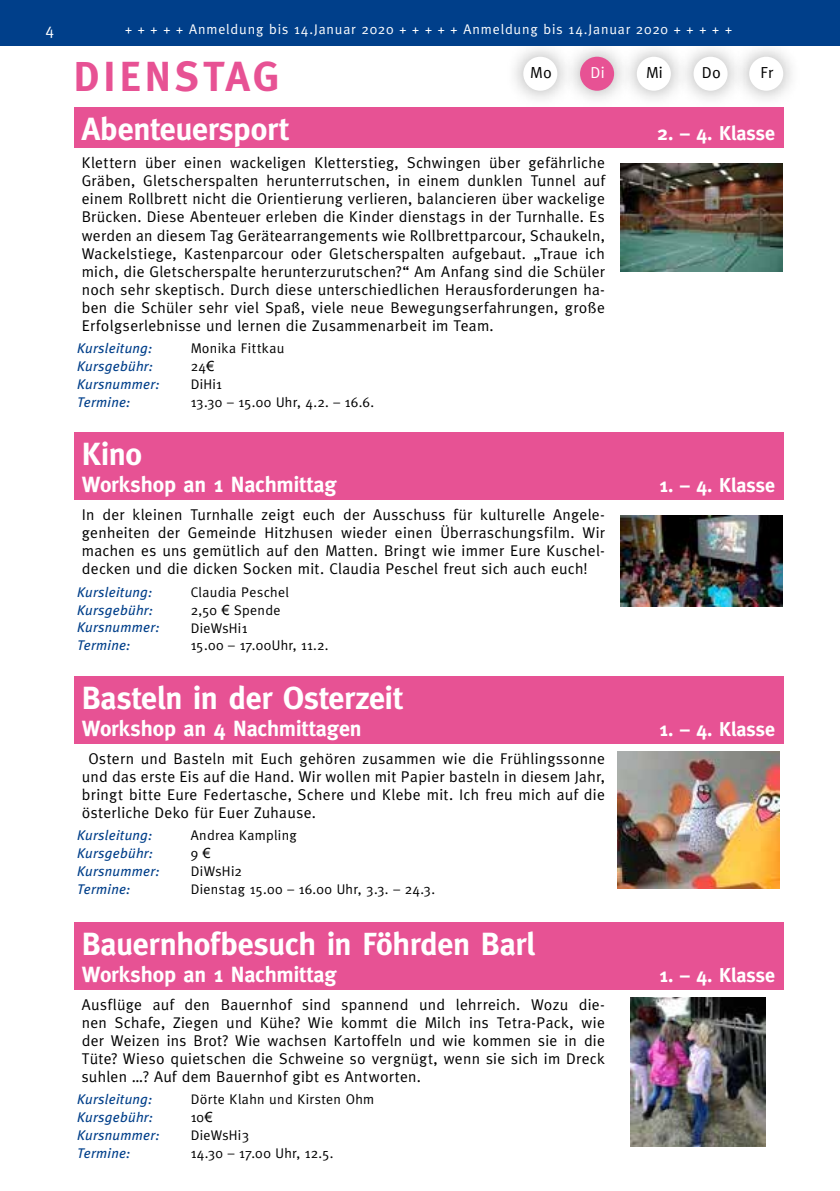
<style>
.page{position:relative;width:840px;height:1191px;background:#fff}
.page>*{position:absolute;margin:0;border:0;box-sizing:border-box;transform-origin:0 0}
.t1{font:700 42px "Meta";letter-spacing:.1em;color:#e75294}
.t2{font:700 32px "Meta";letter-spacing:-.01em;color:#fff}
.t3{font:700 22px "Meta";letter-spacing:-.005em;color:#fff}
.t4{font:700 20px "Meta";color:#fff}
.t5{font:16px "Meta";letter-spacing:.025em;color:#000}
.t6{font:16px "Meta";color:#fff}
.t7{font:15.6px/18px "Meta";letter-spacing:.02em;color:#000;text-align:justify}
.t8{font:14px "Meta";letter-spacing:.02em;color:#000}
.t9{font:italic 14px "Meta Plus";letter-spacing:.02em;color:#003f8a}
.t10{font:14px "Meta";letter-spacing:.06em;color:#fff}
.s1{font-family:"Arial"}
</style>
<div class="page">
<div style="left:730px;top:38px;width:70px;height:71px;background:#000;opacity:.35"></div>
<div style="left:748px;top:57px;width:34px;height:34px;background:#fff;border-radius:50%"></div>
<div style="left:505px;top:38px;width:70px;height:71px;background:#000;opacity:.35"></div>
<div style="left:523px;top:57px;width:34px;height:34px;background:#fff;border-radius:50%"></div>
<div style="left:561px;top:38px;width:70px;height:71px;background:#000;opacity:.35"></div>
<div style="left:579px;top:57px;width:34px;height:34px;background:#e75294;border-radius:50%"></div>
<div style="left:618px;top:38px;width:70px;height:71px;background:#000;opacity:.35"></div>
<div style="left:636px;top:57px;width:34px;height:34px;background:#fff;border-radius:50%"></div>
<div style="left:675px;top:38px;width:70px;height:71px;background:#000;opacity:.35"></div>
<div style="left:693px;top:57px;width:34px;height:34px;background:#fff;border-radius:50%"></div>
<div style="left:74px;top:107px;width:708px;height:41px;background:#e75294"></div>
<img style="left:620px;top:164px;width:162px;height:107px">
<div style="left:74px;top:432px;width:708px;height:68px;background:#e75294"></div>
<img style="left:620px;top:516px;width:162px;height:90px">
<div style="left:74px;top:676px;width:708px;height:67px;background:#e75294"></div>
<img style="left:617px;top:751px;width:161px;height:137px">
<div style="left:74px;top:922px;width:708px;height:67px;background:#e75294"></div>
<img style="left:630px;top:997px;width:135px;height:149px">
<div style="left:0;top:0;width:839px;height:45px;background:#003f8a"></div>
<p class="t6" style="left:45px;top:20px;width:10px">4</p>
<p class="t10" style="left:125px;top:22px;width:608px">+ + + + + Anmeldung bis 14.Januar 2020 + + + + + Anmeldung bis 14.Januar 2020 + + + + +</p>
<h1 class="t1" style="left:74px;top:52px;width:206px">DIENSTAG</h1>
<p class="t5" style="left:530px;top:64px;width:23px">Mo</p>
<p class="t6" style="left:590px;top:64px;width:16px">Di</p>
<p class="t5" style="left:645px;top:64px;width:18px">Mi</p>
<p class="t5" style="left:701px;top:64px;width:21px">Do</p>
<p class="t5" style="left:760px;top:64px;width:14px">Fr</p>
<h2 class="t2" style="left:82px;top:110px;width:208px">Abenteuersport</h2>
<p class="t4" style="left:657px;top:122px;width:119px">2. – 4. Klasse</p>
<p class="t7" style="left:82px;top:154px;width:524px">Klettern über einen wackeligen Kletterstieg, Schwingen über gefährliche Gräben, Gletscherspalten herunterrutschen, in einem dunklen Tunnel auf einem Rollbrett nicht die Orientierung verlieren, balancieren über wackelige Brücken. Diese Abenteuer erleben die Kinder dienstags in der Turnhalle. Es werden an diesem Tag Gerätearrangements wie Rollbrettparcour, Schaukeln, Wackelstiege, Kastenparcour oder Gletscherspalten aufgebaut. „Traue ich mich, die Gletscherspalte herunterzurutschen?“ Am Anfang sind die Schüler noch sehr skeptisch. Durch diese unterschiedlichen Herausforderungen ha&shy;ben die Schüler sehr viel Spaß, viele neue Bewegungserfahrungen, große Erfolgserlebnisse und lernen die Zusammenarbeit im Team.</p>
<p class="t9" style="left:77px;top:340px;width:76px">Kursleitung:</p>
<p class="t8" style="left:190px;top:340px;width:95px">Monika Fittkau</p>
<p class="t9" style="left:77px;top:358px;width:77px">Kursgebühr:</p>
<p class="t8" style="left:190px;top:358px;width:25px">24<span class="s1">€</span></p>
<p class="t9" style="left:77px;top:376px;width:84px">Kursnummer:</p>
<p class="t8" style="left:190px;top:376px;width:33px">DiHi1</p>
<p class="t9" style="left:77px;top:394px;width:55px">Termine:</p>
<p class="t8" style="left:190px;top:394px;width:185px">13.30 – 15.00 Uhr, 4.2. – 16.6.</p>
<h2 class="t2" style="left:82px;top:436px;width:62px">Kino</h2>
<h3 class="t3" style="left:82px;top:471px;width:256px">Workshop an 1 Nachmittag</h3>
<p class="t4" style="left:658px;top:473px;width:118px">1. – 4. Klasse</p>
<p class="t7" style="left:82px;top:505px;width:524px">In der kleinen Turnhalle zeigt euch der Ausschuss für kulturelle Angele&shy;genheiten der Gemeinde Hitzhusen wieder einen Überraschungsfilm. Wir machen es uns gemütlich auf den Matten. Bringt wie immer Eure Kuschel&shy;decken und die dicken Socken mit. Claudia Peschel freut sich auch euch!</p>
<p class="t9" style="left:77px;top:584px;width:76px">Kursleitung:</p>
<p class="t8" style="left:190px;top:584px;width:100px">Claudia Peschel</p>
<p class="t9" style="left:77px;top:601px;width:77px">Kursgebühr:</p>
<p class="t8" style="left:190px;top:601px;width:91px">2,50 <span class="s1">€</span> Spende</p>
<p class="t9" style="left:77px;top:619px;width:84px">Kursnummer:</p>
<p class="t8" style="left:190px;top:619px;width:58px">DieWsHi1</p>
<p class="t9" style="left:77px;top:637px;width:55px">Termine:</p>
<p class="t8" style="left:190px;top:637px;width:139px">15.00 – 17.00Uhr, 11.2.</p>
<h2 class="t2" style="left:82px;top:679px;width:322px">Basteln in der Osterzeit</h2>
<h3 class="t3" style="left:82px;top:715px;width:281px">Workshop an 4 Nachmittagen</h3>
<p class="t4" style="left:658px;top:717px;width:118px">1. – 4. Klasse</p>
<p class="t7" style="left:82px;top:749px;width:524px;text-indent:7px">Ostern und Basteln mit Euch gehören zusammen wie die Frühlingssonne und das erste Eis auf die Hand. Wir wollen mit Papier basteln in diesem Jahr, bringt bitte Eure Federtasche, Schere und Klebe mit. Ich freu mich auf die österliche Deko für Euer Zuhause.</p>
<p class="t9" style="left:77px;top:827px;width:76px">Kursleitung:</p>
<p class="t8" style="left:190px;top:827px;width:107px">Andrea Kampling</p>
<p class="t9" style="left:77px;top:845px;width:77px">Kursgebühr:</p>
<p class="t8" style="left:190px;top:845px;width:21px">9 <span class="s1">€</span></p>
<p class="t9" style="left:77px;top:863px;width:84px">Kursnummer:</p>
<p class="t8" style="left:190px;top:863px;width:53px">DiWsHi2</p>
<p class="t9" style="left:77px;top:881px;width:55px">Termine:</p>
<p class="t8" style="left:190px;top:881px;width:246px">Dienstag 15.00 – 16.00 Uhr, 3.3. – 24.3.</p>
<h2 class="t2" style="left:82px;top:925px;width:454px">Bauernhofbesuch in Föhrden Barl</h2>
<h3 class="t3" style="left:82px;top:961px;width:256px">Workshop an 1 Nachmittag</h3>
<p class="t4" style="left:658px;top:963px;width:118px">1. – 4. Klasse</p>
<p class="t7" style="left:82px;top:995px;width:524px">Ausflüge auf den Bauernhof sind spannend und lehrreich. Wozu die&shy;nen Schafe, Ziegen und Kühe? Wie kommt die Milch ins Tetra-Pack, wie der Weizen ins Brot? Wie wachsen Kartoffeln und wie kommen sie in die Tüte? Wieso quietschen die Schweine so vergnügt, wenn sie sich im Dreck suhlen …? Auf dem Bauernhof gibt es Antworten.</p>
<p class="t9" style="left:77px;top:1091px;width:76px">Kursleitung:</p>
<p class="t8" style="left:190px;top:1091px;width:185px">Dörte Klahn und Kirsten Ohm</p>
<p class="t9" style="left:77px;top:1109px;width:77px">Kursgebühr:</p>
<p class="t8" style="left:190px;top:1109px;width:24px">10<span class="s1">€</span></p>
<p class="t9" style="left:77px;top:1127px;width:84px">Kursnummer:</p>
<p class="t8" style="left:190px;top:1127px;width:60px">DieWsHi3</p>
<p class="t9" style="left:77px;top:1145px;width:55px">Termine:</p>
<p class="t8" style="left:190px;top:1145px;width:144px">14.30 – 17.00 Uhr, 12.5.</p>
</div>
